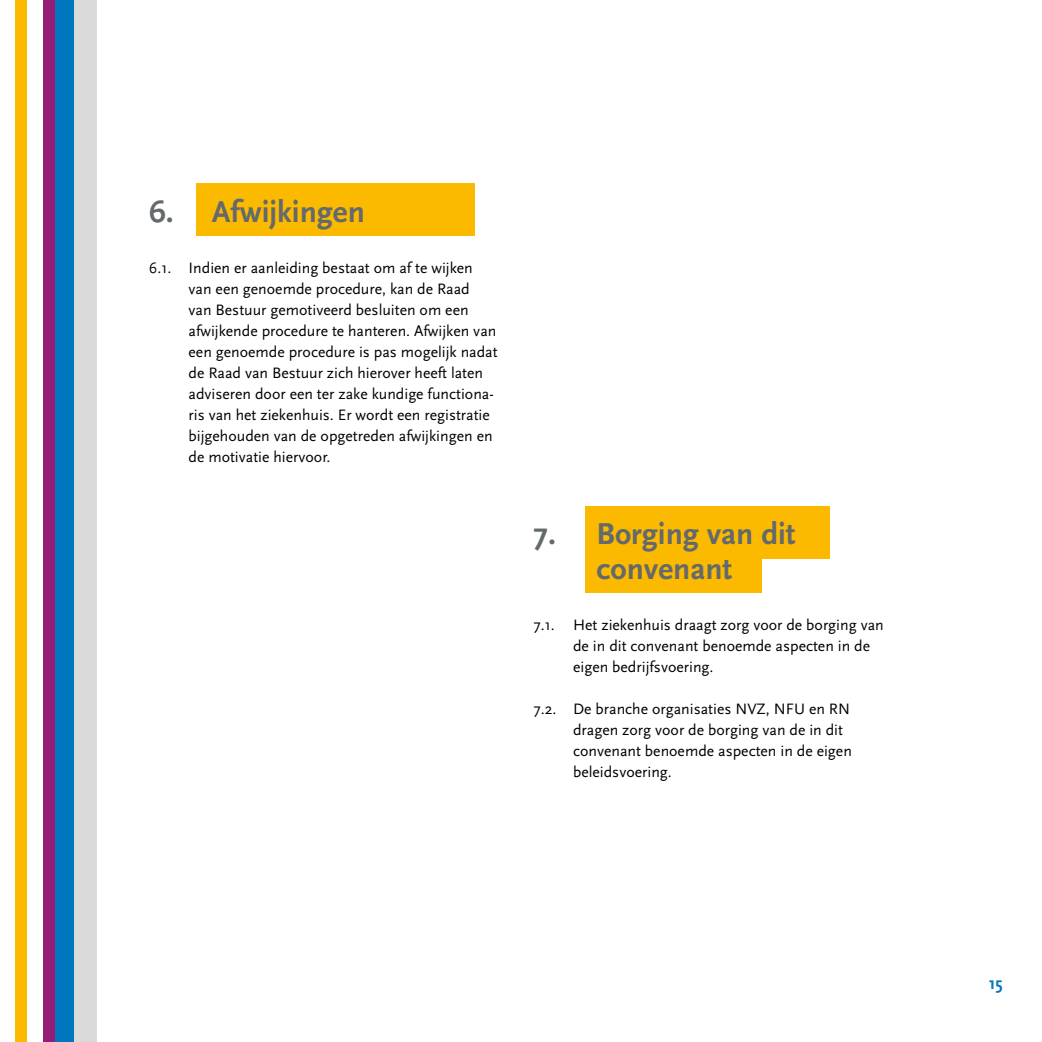
<style>
.page{position:relative;width:1042px;height:1042px;background:#fff}
.page>*{position:absolute;margin:0;border:0;box-sizing:border-box;transform-origin:0 0}
.t1{font:700 31.5px/35px "Scala Sans";color:#64696c;text-align:center}
.t2{font:700 17.5px "Scala Sans";color:#0076be}
.t3{font:15.75px/21px "Scala Sans";color:#000}
</style>
<div class="page">
<div style="left:585px;top:506px;width:244px;height:53px;background:#fbba00"></div>
<div style="left:585px;top:540px;width:177px;height:53px;background:#fbba00"></div>
<div style="left:197px;top:184px;width:278px;height:52px;background:#fbba00"></div>
<div style="left:59px;top:0;width:38px;height:1042px;background:#dadada"></div>
<div style="left:50px;top:0;width:24px;height:1042px;background:#0076be"></div>
<div style="left:15px;top:0;width:12px;height:1042px;background:#fbba00"></div>
<div style="left:43px;top:0;width:11px;height:1042px;background:#951d75"></div>
<h1 class="t1" style="left:149px;top:195px;width:217px">6. Afwijkingen</h1>
<p class="t3" style="left:189px;top:258px;width:310px;text-indent:-40px">6.1. Indien er aanleiding bestaat om af te wijken van een genoemde procedure, kan de Raad<br>van Bestuur gemotiveerd besluiten om een afwijkende procedure te hanteren. Afwijken van een genoemde procedure is pas mogelijk nadat de Raad van Bestuur zich hierover heeft laten adviseren door een ter zake kundige functiona&shy;ris van het ziekenhuis. Er wordt een registratie bijgehouden van de opgetreden afwijkingen en de motivatie hiervoor.</p>
<h1 class="t1" style="left:533px;top:517px;width:264px">7. Borging van dit convenant</h1>
<p class="t3" style="left:573px;top:615px;width:312px;text-indent:-40px">7.1. Het ziekenhuis draagt zorg voor de borging van de in dit convenant benoemde aspecten in de eigen bedrijfsvoering.</p>
<p class="t3" style="left:573px;top:699px;width:280px;text-indent:-40px">7.2. De branche organisaties NVZ, NFU en RN dragen zorg voor de borging van de in dit convenant benoemde aspecten in de eigen beleidsvoering.</p>
<p class="t2" style="left:988px;top:973px;width:16px">15</p>
</div>
